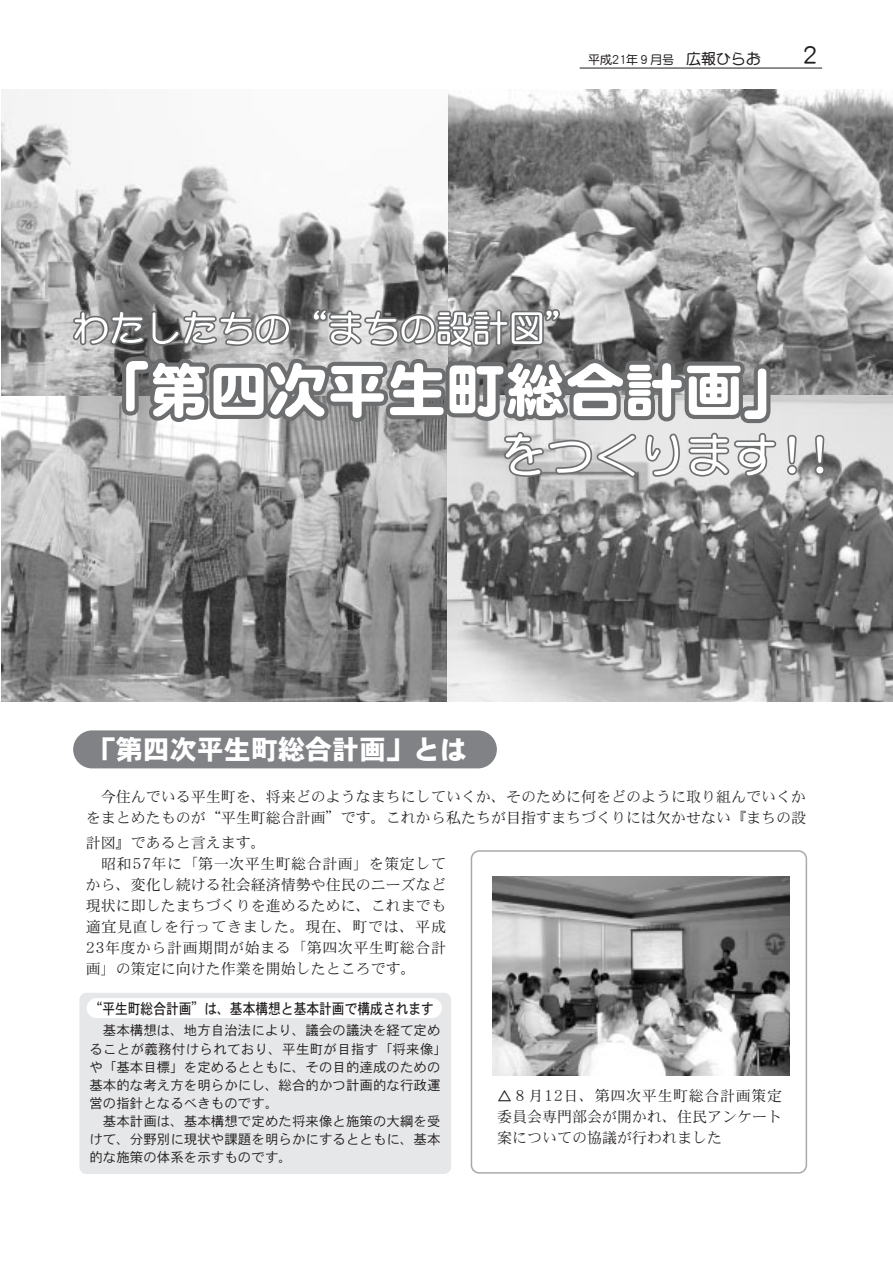
<style>
.page{position:relative;width:893px;height:1262px;background:#fff}
.page>*{position:absolute;margin:0;border:0;box-sizing:border-box;transform-origin:0 0}
.t1{font:27px "DFPHS Gothic CID W9";color:#fff}
.t2{font:700 24px "DFP Maru Gothic CID";color:#231f20}
.t3{font:15px/21px "DFPHS Mincho CID W3";color:#231f20;text-align:justify}
.t4{font:15px "DFPHS Mincho CID W3";letter-spacing:.035em;color:#231f20}
.t5{font:15px "DFPHS Gothic CID W5";color:#231f20;scale:.85 1}
.t6{font:15px "DFPHS Mincho CID W3";letter-spacing:.045em;color:#231f20}
.t7{font:13.5px/18px "DFPHS Gothic CID W3";color:#231f20}
.t8{font:700 12px "DFP Maru Gothic CID";color:#231f20}
.s1{font-size:15px}
</style>
<div class="page">
<hr style="left:579px;top:68px;width:243px;height:1px;background:#231f20">
<svg style="left:470px;top:850px;width:337px;height:323px"></svg>
<div style="left:497px;top:1088px;width:285px;height:62px;background:#fff"></div>
<img style="left:492px;top:876px;width:297px;height:199px">
<div style="left:73px;top:730px;width:424px;height:38px;background:#808285;border-radius:19px"></div>
<div style="left:79px;top:992px;width:372px;height:182px;background:#e6e7e8;border-radius:7px"></div>
<div style="left:87px;top:998px;width:355px;height:20px;background:#fff;border-radius:10px"></div>
<img style="left:1px;top:89px;width:891px;height:613px">
<svg style="left:784px;top:433px;width:15px;height:44px"></svg>
<svg style="left:812px;top:433px;width:13px;height:44px"></svg>
<svg style="left:73px;top:309px;width:704px;height:168px"></svg>
<p class="t8" style="left:588px;top:55px;width:174px">平成21年９月号　<span class="s1">広報ひらお</span></p>
<h2 class="t2" style="left:798px;top:46px;width:25px">２</h2>
<h1 class="t1" style="left:89px;top:738px;width:380px">「第四次平生町総合計画」とは</h1>
<p class="t3" style="left:86px;top:788px;width:721px;text-align:right">今住んでいる平生町を、将来どのようなまちにしていくか、そのために何をどのように取り組んでいくかをまとめたものが“平生町総合計画”です。これから私たちが目指すまちづくりには欠かせない『まちの設</p>
<p class="t3" style="left:86px;top:833px;width:181px">計図』であると言えます。</p>
<p class="t4" style="left:101px;top:857px;width:346px">昭和57年に「第一次平生町総合計画」を策定して</p>
<p class="t3" style="left:86px;top:875px;width:361px">から、変化し続ける社会経済情勢や住民のニーズなど</p>
<p class="t3" style="left:86px;top:896px;width:361px">現状に即したまちづくりを進めるために、これまでも</p>
<p class="t6" style="left:86px;top:920px;width:362px">適宜見直しを行ってきました。現在、町では、平成</p>
<p class="t4" style="left:86px;top:941px;width:362px">23年度から計画期間が始まる「第四次平生町総合計</p>
<p class="t3" style="left:86px;top:959px;width:331px">画」の策定に向けた作業を開始したところです。</p>
<p class="t5" style="left:90px;top:1002px;width:406px">“平生町総合計画”は、基本構想と基本計画で構成されます</p>
<p class="t7" style="left:89px;top:1023px;width:359px;text-indent:14px">基本構想は、地方自治法により、議会の議決を経て定めることが義務付けられており、平生町が目指す「将来像」や「基本目標」を定めるとともに、その目的達成のための基本的な考え方を明らかにし、総合的かつ計画的な行政運営の指針となるべきものです。</p>
<p class="t7" style="left:89px;top:1113px;width:353px;text-align:justify;text-indent:14px">基本計画は、基本構想で定めた将来像と施策の大綱を受けて、分野別に現状や課題を明らかにするとともに、基本的な施策の体系を示すものです。</p>
<p class="t3" style="left:497px;top:1087px;width:287px">△８月12日、第四次平生町総合計画策定委員会専門部会が開かれ、住民アンケート案についての協議が行われました</p>
</div>
